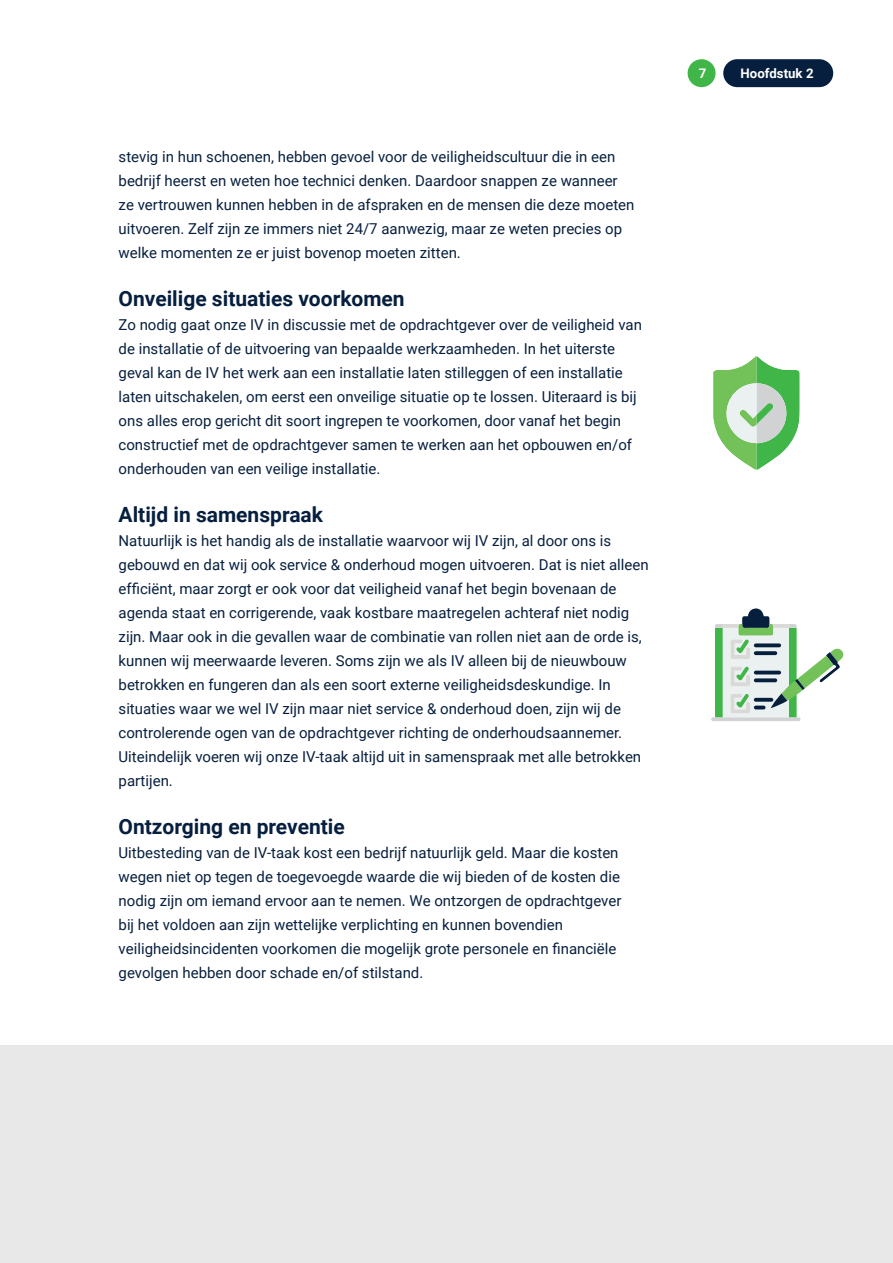
<style>
.page{position:relative;width:893px;height:1263px;background:#fff}
.page>*{position:absolute;margin:0;border:0;box-sizing:border-box;transform-origin:0 0}
.t1{font:700 21px "Roboto";color:#071f3e}
.t2{font:15px/24px "Roboto";color:#071f3e}
.t3{font:700 13.2px "Roboto";color:#fff}
</style>
<div class="page">
<div style="left:0;top:1045px;width:893px;height:218px;background:#e8e8e9"></div>
<div style="left:688px;top:59px;width:28px;height:28px;background:#40b649;border-radius:50%"></div>
<div style="left:723px;top:59px;width:110px;height:28px;background:#071f3e;border-radius:14px"></div>
<svg style="left:713px;top:356px;width:87px;height:114px"></svg>
<svg style="left:711px;top:608px;width:132px;height:113px"></svg>
<p class="t2" style="left:119px;top:144px;width:517px">stevig in hun schoenen, hebben gevoel voor de veiligheidscultuur die in een bedrijf heerst en weten hoe technici denken. Daardoor snappen ze wanneer ze vertrouwen kunnen hebben in de afspraken en de mensen die deze moeten uitvoeren. Zelf zijn ze immers niet 24/7 aanwezig, maar ze weten precies op welke momenten ze er juist bovenop moeten zitten.</p>
<h1 class="t1" style="left:119px;top:283px;width:288px">Onveilige situaties voorkomen</h1>
<p class="t2" style="left:119px;top:312px;width:525px">Zo nodig gaat onze IV in discussie met de opdrachtgever over de veiligheid van de installatie of de uitvoering van bepaalde werkzaamheden. In het uiterste geval kan de IV het werk aan een installatie laten stilleggen of een installatie laten uitschakelen, om eerst een onveilige situatie op te lossen. Uiteraard is bij ons alles erop gericht dit soort ingrepen te voorkomen, door vanaf het begin constructief met de opdrachtgever samen te werken aan het opbouwen en/of onderhouden van een veilige installatie.</p>
<h1 class="t1" style="left:119px;top:499px;width:206px">Altijd in samenspraak</h1>
<p class="t2" style="left:119px;top:528px;width:532px">Natuurlijk is het handig als de installatie waarvoor wij IV zijn, al door ons is gebouwd en dat wij ook service &amp; onderhoud mogen uitvoeren. Dat is niet alleen efficiënt, maar zorgt er ook voor dat veiligheid vanaf het begin bovenaan de agenda staat en corrigerende, vaak kostbare maatregelen achteraf niet nodig zijn. Maar ook in die gevallen waar de combinatie van rollen niet aan de orde is, kunnen wij meerwaarde leveren. Soms zijn we als IV alleen bij de nieuwbouw betrokken en fungeren dan als een soort externe veiligheidsdeskundige. In situaties waar we wel IV zijn maar niet service &amp; onderhoud doen, zijn wij de controlerende ogen van de opdrachtgever richting de onderhoudsaannemer.<br>Uiteindelijk voeren wij onze IV-taak altijd uit in samenspraak met alle betrokken partijen.</p>
<h1 class="t1" style="left:119px;top:811px;width:228px">Ontzorging en preventie</h1>
<p class="t2" style="left:119px;top:840px;width:504px">Uitbesteding van de IV-taak kost een bedrijf natuurlijk geld. Maar die kosten wegen niet op tegen de toegevoegde waarde die wij bieden of de kosten die nodig zijn om iemand ervoor aan te nemen. We ontzorgen de opdrachtgever bij het voldoen aan zijn wettelijke verplichting en kunnen bovendien veiligheidsincidenten voorkomen die mogelijk grote personele en financiële gevolgen hebben door schade en/of stilstand.</p>
<p class="t3" style="left:699px;top:64px;width:9px">7</p>
<p class="t3" style="left:741px;top:64px;width:75px">Hoofdstuk 2</p>
</div>
